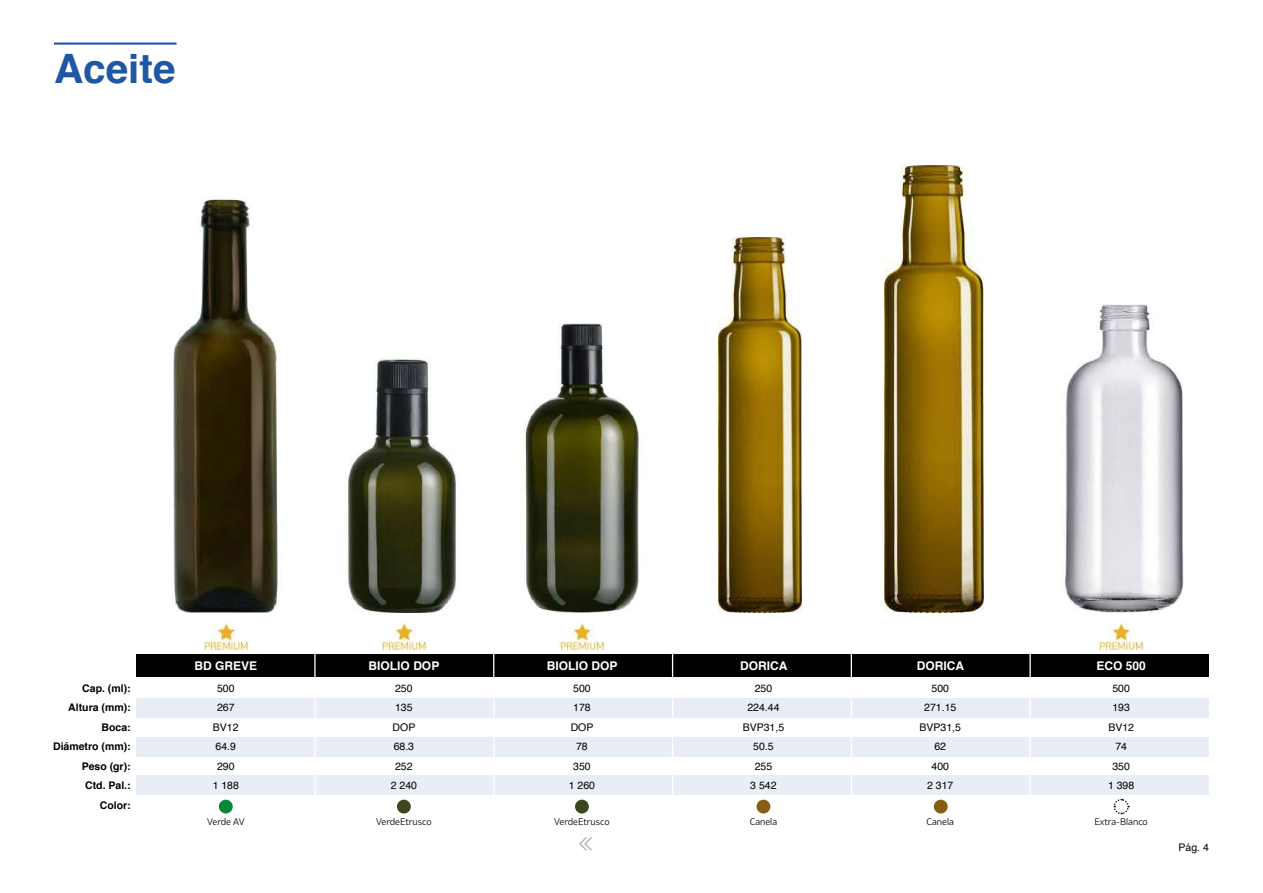
<style>
.page{position:relative;width:1263px;height:893px;background:#fff}
.page>*{position:absolute;margin:0;border:0;box-sizing:border-box;transform-origin:0 0}
.t1{font:700 40.5px "Helvetica";color:#1f57a4}
.t2{font:700 12px "Helvetica";color:#fff}
.t3{font:10.5px/19.5px "Helvetica";color:#000;text-align:center}
.t4{font:700 10.5px/19.5px "Helvetica";color:#000;text-align:right}
.t5{font:9px "Bw Glenn Sans DEMO";color:#000}
</style>
<div class="page">
<div style="left:136px;top:737px;width:1073px;height:19px;background:#e9eef6"></div>
<div style="left:136px;top:699px;width:1073px;height:19px;background:#e9eef6"></div>
<div style="left:136px;top:775px;width:1073px;height:19px;background:#e9eef6"></div>
<div style="left:136px;top:654px;width:1073px;height:22px;background:#000"></div>
<hr style="left:493px;top:647px;width:1px;height:157px;background:#fff">
<hr style="left:672px;top:651px;width:1px;height:151px;background:#fff">
<hr style="left:314px;top:633px;width:2px;height:173px;background:#fff">
<hr style="left:851px;top:652px;width:1px;height:155px;background:#fff">
<hr style="left:1029px;top:643px;width:2px;height:164px;background:#fff">
<svg style="left:579px;top:837px;width:13px;height:14px"></svg>
<img style="left:173px;top:197px;width:105px;height:415px">
<hr style="left:54px;top:43px;width:123px;height:2px;background:#1f57a4">
<div style="left:219px;top:800px;width:14px;height:13px;background:#078838;border-radius:50%"></div>
<img style="left:203px;top:624px;width:45px;height:27px">
<img style="left:347px;top:358px;width:109px;height:254px">
<div style="left:397px;top:800px;width:14px;height:13px;background:#3c471e;border-radius:50%"></div>
<img style="left:381px;top:624px;width:45px;height:27px">
<img style="left:524px;top:323px;width:115px;height:289px">
<div style="left:575px;top:800px;width:14px;height:13px;background:#3c471e;border-radius:50%"></div>
<img style="left:559px;top:624px;width:45px;height:27px">
<img style="left:718px;top:237px;width:83px;height:375px">
<div style="left:756px;top:800px;width:14px;height:13px;background:#865e13;border-radius:50%"></div>
<img style="left:884px;top:166px;width:99px;height:446px">
<div style="left:934px;top:800px;width:14px;height:13px;background:#865e13;border-radius:50%"></div>
<img style="left:1062px;top:304px;width:122px;height:308px">
<svg style="left:1113px;top:798px;width:17px;height:17px"></svg>
<img style="left:1098px;top:624px;width:46px;height:27px">
<h1 class="t1" style="left:54px;top:36px;width:123px">Aceite</h1>
<p class="t4" style="left:53px;top:679px;width:79px">Cap. (ml):<br>Altura (mm):<br>Boca:<br>Diámetro (mm):<br>Peso (gr):<br>Ctd. Pal.:<br>Color:</p>
<p class="t2" style="left:194px;top:656px;width:64px">BD GREVE</p>
<p class="t3" style="left:213px;top:679px;width:28px">500<br>267<br>BV12<br>64.9<br>290<br>1 188</p>
<p class="t5" style="left:207px;top:816px;width:39px">Verde AV</p>
<p class="t2" style="left:369px;top:656px;width:72px">BIOLIO DOP</p>
<p class="t3" style="left:391px;top:679px;width:28px">250<br>135<br>DOP<br>68.3<br>252<br>2 240</p>
<p class="t5" style="left:376px;top:816px;width:57px">VerdeEtrusco</p>
<p class="t2" style="left:547px;top:656px;width:72px">BIOLIO DOP</p>
<p class="t3" style="left:569px;top:679px;width:28px">500<br>178<br>DOP<br>78<br>350<br>1 260</p>
<p class="t5" style="left:554px;top:816px;width:57px">VerdeEtrusco</p>
<p class="t2" style="left:740px;top:656px;width:49px">DORICA</p>
<p class="t3" style="left:743px;top:679px;width:43px">250<br>224.44<br>BVP31,5<br>50.5<br>255<br>3 542</p>
<p class="t5" style="left:750px;top:816px;width:29px">Canela</p>
<p class="t2" style="left:917px;top:656px;width:49px">DORICA</p>
<p class="t3" style="left:919px;top:679px;width:43px">500<br>271.15<br>BVP31,5<br>62<br>400<br>2 317</p>
<p class="t5" style="left:926px;top:816px;width:29px">Canela</p>
<p class="t2" style="left:1096px;top:656px;width:51px">ECO 500</p>
<p class="t3" style="left:1108px;top:679px;width:28px">500<br>193<br>BV12<br>74<br>350<br>1 398</p>
<p class="t5" style="left:1094px;top:816px;width:55px">Extra-Blanco</p>
<p class="t3" style="left:1178px;top:837px;width:32px">Pág. 4</p>
</div>
